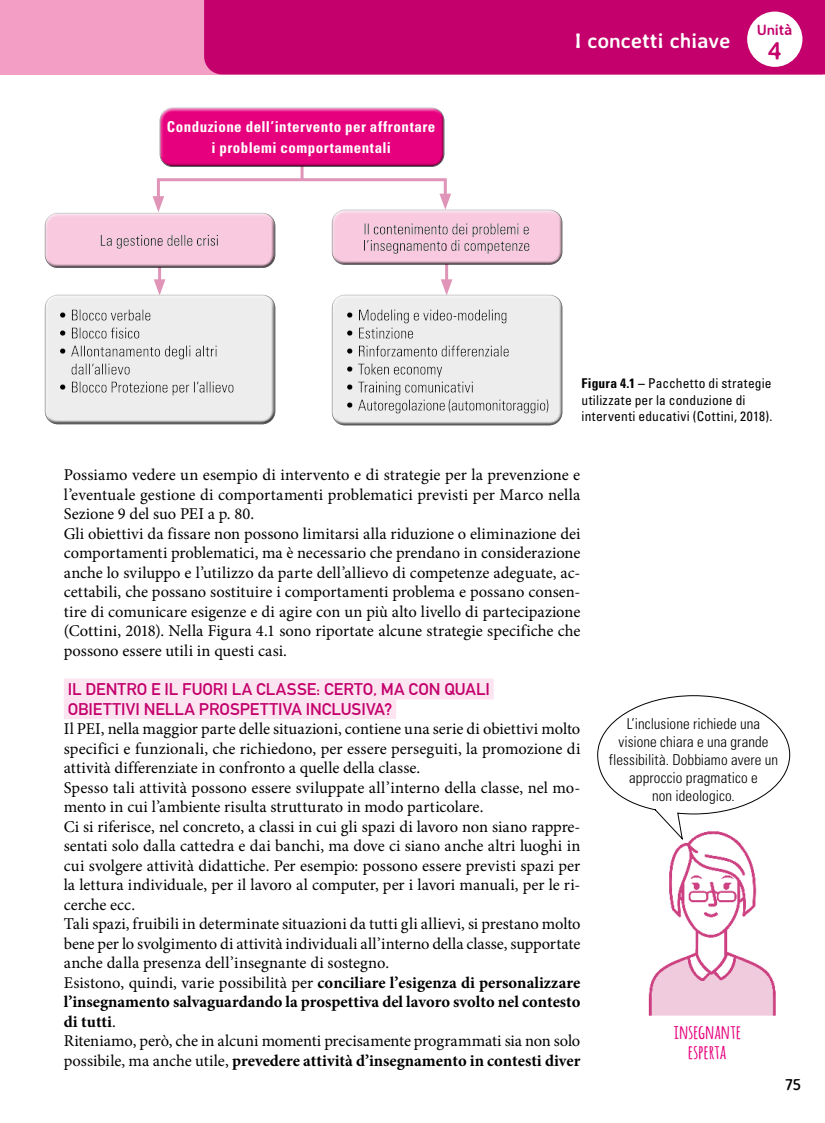
<style>
.page{position:relative;width:825px;height:1123px;background:#fff}
.page>*{position:absolute;margin:0;border:0;box-sizing:border-box;transform-origin:0 0}
.t1{font:700 25.5px "Averia Sans Libre";color:#c3006b}
.t2{font:700 21px "Averia Sans Libre";color:#fff}
.t3{font:700 20.7px "Averia Sans Libre";color:#c3006b}
.t4{font:700 19.5px/19.5px "Amatic";letter-spacing:.02em;color:#e6007d;text-align:center;scale:1.1 1}
.t5{font:16.5px/19.5px "Minion Pro";color:#000}
.t6{font:700 16.5px/19.5px "DIN Alternate";letter-spacing:-.005em;color:#c3006b;scale:1.04 1}
.t7{font:16.5px "Averia Sans Libre";color:#000}
.t8{font:300 condensed 15px/18px "Univers LT Std";letter-spacing:.005em;color:#000;text-align:center}
.t9{font:700 condensed 15px/21px "Univers LT Std";letter-spacing:.03em;color:#fff;text-align:center}
.t10{font:700 15px "Averia Sans Libre";letter-spacing:-.01em;color:#c3006b}
.t11{font:condensed 13.5px/16.2px "Univers LT Std";letter-spacing:.015em;color:#000}
.t12{font:700 9.3px "Averia Sans Libre";letter-spacing:.005em;color:#c3006b}
.s1{font-weight:700}
</style>
<div class="page">
<div style="left:0;top:0;width:823px;height:74px;background:#f39fc5"></div>
<div style="left:204px;top:0;width:621px;height:74px;background:#c3006b"></div>
<div style="left:747px;top:12px;width:55px;height:55px;background:#fff;border-radius:50%"></div>
<div style="left:64px;top:678px;width:430px;height:21px;background:#fce5f1"></div>
<div style="left:64px;top:698px;width:332px;height:21px;background:#fce5f1"></div>
<hr style="left:158px;top:234px;width:3px;height:51px;background:#e094b7">
<hr style="left:445px;top:236px;width:3px;height:49px;background:#e094b7">
<div style="left:43px;top:216px;width:237px;height:53px;background:#000;opacity:.75"></div>
<div style="left:330px;top:213px;width:237px;height:53px;background:#000;opacity:.75"></div>
<div style="left:40px;top:290px;width:237px;height:129px;background:#fff;opacity:.75"></div>
<div style="left:43px;top:298px;width:237px;height:127px;background:#000;opacity:.75"></div>
<div style="left:327px;top:290px;width:237px;height:130px;background:#fff;opacity:.75"></div>
<div style="left:330px;top:298px;width:237px;height:128px;background:#000;opacity:.75"></div>
<svg style="left:45px;top:177px;width:517px;height:91px"></svg>
<hr style="left:301px;top:121px;width:3px;height:59px;background:#e094b7">
<div style="left:155px;top:103px;width:291px;height:59px;background:#fff;opacity:.75"></div>
<div style="left:158px;top:111px;width:291px;height:56px;background:#000;opacity:.75"></div>
<img style="left:648px;top:840px;width:128px;height:176px">
<svg style="left:597px;top:695px;width:193px;height:145px"></svg>
<p class="t9" style="left:167px;top:116px;width:270px">Conduzione dell’intervento per affrontare i problemi comportamentali</p>
<p class="t2" style="left:575px;top:27px;width:157px">I concetti chiave</p>
<p class="t10" style="left:757px;top:20px;width:37px">Unità</p>
<h1 class="t1" style="left:767px;top:34px;width:16px">4</h1>
<p class="t12" style="left:769px;top:25px;width:24px">Unità</p>
<p class="t3" style="left:774px;top:35px;width:13px">4</p>
<p class="t11" style="left:581px;top:375px;width:192px"><span class="s1">Figura 4.1 –</span> Pacchetto di strategie utilizzate per la conduzione di interventi educativi (Cottini, 2018).</p>
<p class="t5" style="left:64px;top:465px;width:518px">Possiamo vedere un esempio di intervento e di strategie per la prevenzione e l’eventuale gestione di comportamenti problematici previsti per Marco nella Sezione 9 del suo PEI a p. 80.<br>Gli obiettivi da fissare non possono limitarsi alla riduzione o eliminazione dei comportamenti problematici, ma è necessario che prendano in considerazione anche lo sviluppo e l’utilizzo da parte dell’allievo di competenze adeguate, ac&shy;cettabili, che possano sostituire i comportamenti problema e possano consen&shy;tire di comunicare esigenze e di agire con un più alto livello di partecipazione (Cottini, 2018). Nella Figura 4.1 sono riportate alcune strategie specifiche che possono essere utili in questi casi.</p>
<p class="t6" style="left:68px;top:678px;width:407px">IL DENTRO E IL FUORI LA CLASSE: CERTO, MA CON QUALI<br>OBIETTIVI NELLA PROSPETTIVA INCLUSIVA?</p>
<p class="t5" style="left:64px;top:719px;width:518px">Il PEI, nella maggior parte delle situazioni, contiene una serie di obiettivi molto specifici e funzionali, che richiedono, per essere perseguiti, la promozione di attività differenziate in confronto a quelle della classe.<br>Spesso tali attività possono essere sviluppate all’interno della classe, nel mo&shy;mento in cui l’ambiente risulta strutturato in modo particolare.<br>Ci si riferisce, nel concreto, a classi in cui gli spazi di lavoro non siano rappre&shy;sentati solo dalla cattedra e dai banchi, ma dove ci siano anche altri luoghi in cui svolgere attività didattiche. Per esempio: possono essere previsti spazi per la lettura individuale, per il lavoro al computer, per i lavori manuali, per le ri&shy;cerche ecc.<br>Tali spazi, fruibili in determinate situazioni da tutti gli allievi, si prestano molto bene per lo svolgimento di attività individuali all’interno della classe, supportate anche dalla presenza dell’insegnante di sostegno.<br>Esistono, quindi, varie possibilità per <span class="s1">conciliare l’esigenza di personalizzare l’insegnamento salvaguardando la prospettiva del lavoro svolto nel contesto di tutti</span>.<br>Riteniamo, però, che in alcuni momenti precisamente programmati sia non solo possibile, ma anche utile, <span class="s1">prevedere attività d’insegnamento in contesti diver</span></p>
<p class="t8" style="left:609px;top:714px;width:171px">L’inclusione richiede una visione chiara e una grande flessibilità. Dobbiamo avere un approccio pragmatico e<br>non ideologico.</p>
<p class="t4" style="left:674px;top:1021px;width:63px">INSEGNANTE<br>ESPERTA</p>
<p class="t7" style="left:785px;top:1074px;width:18px">75</p>
</div>
